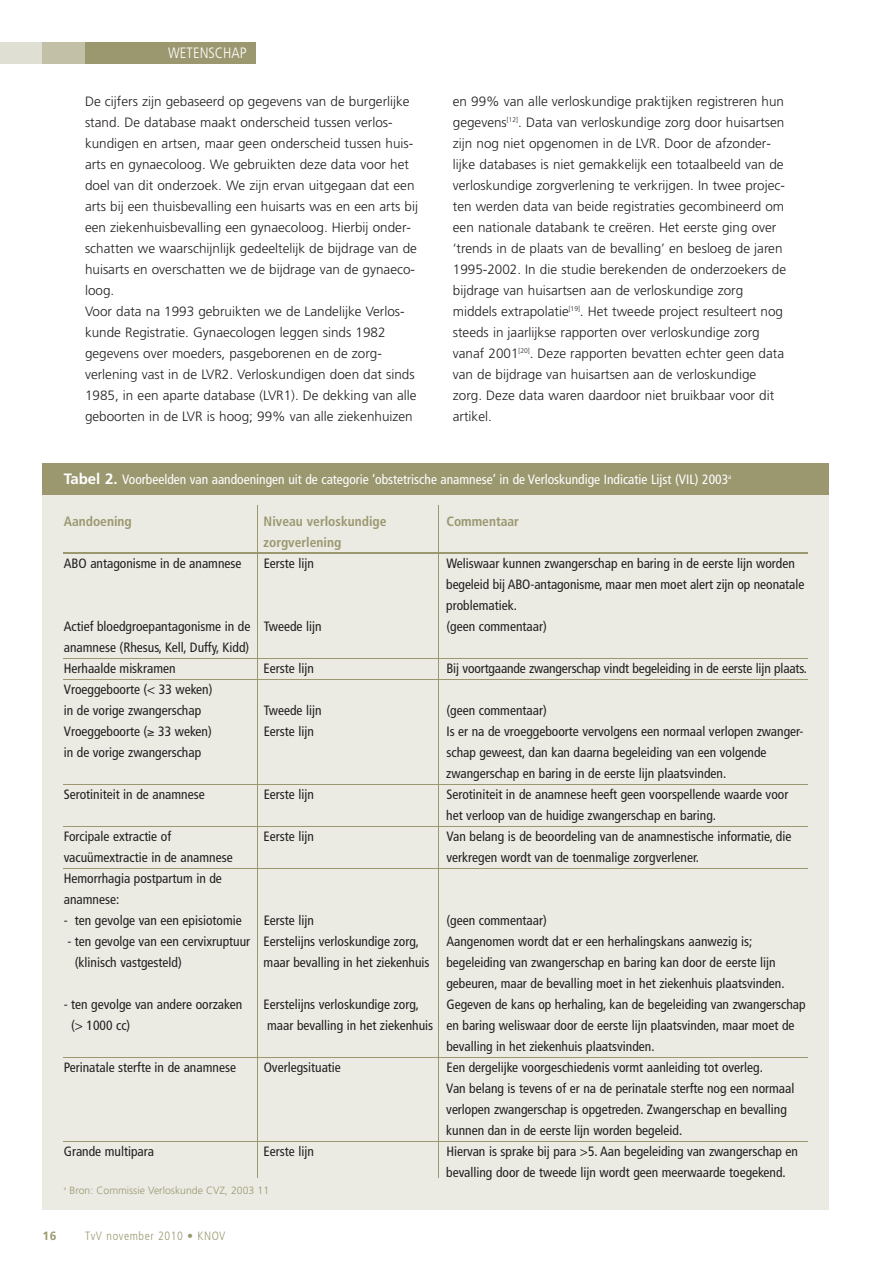
<style>
.page{position:relative;width:893px;height:1263px;background:#fff}
.page>*{position:absolute;margin:0;border:0;box-sizing:border-box;transform-origin:0 0}
.t1{font:300 condensed 15px "Frutiger";color:#fff}
.t2{font:condensed 13.5px/21px "Frutiger";color:#231f20}
.t3{font:300 13.5px/21px "Frutiger";color:#231f20}
.t4{font:condensed 13.5px "Frutiger";color:#fff}
.t5{font:700 condensed 13.5px "Frutiger";color:#9b9870}
.t6{font:300 condensed 12px "Frutiger";letter-spacing:.05em;color:#9b9870}
.t7{font:700 12px "Frutiger";color:#9b9870}
.t8{font:300 10.5px "Frutiger";color:#9b9870}
.s1{font-weight:700;font-stretch:normal;font-size:15px}
</style>
<div class="page">
<div style="left:0;top:43px;width:255px;height:21px;background:#9b9870"></div>
<div style="left:0;top:43px;width:43px;height:21px;background:#dfdfd4"></div>
<div style="left:43px;top:43px;width:42px;height:21px;background:#c2c1a8"></div>
<div style="left:43px;top:463px;width:786px;height:746px;background:#ebeae3"></div>
<div style="left:43px;top:463px;width:786px;height:32px;background:#9b9870"></div>
<hr style="left:438px;top:505px;width:1px;height:672px;background:#9b9870">
<hr style="left:257px;top:505px;width:1px;height:672px;background:#9b9870">
<hr style="left:64px;top:658px;width:744px;height:1px;background:#9b9870">
<hr style="left:64px;top:679px;width:744px;height:1px;background:#9b9870">
<hr style="left:64px;top:784px;width:744px;height:1px;background:#9b9870">
<hr style="left:64px;top:826px;width:744px;height:1px;background:#9b9870">
<hr style="left:64px;top:868px;width:744px;height:1px;background:#9b9870">
<hr style="left:64px;top:1057px;width:744px;height:1px;background:#9b9870">
<hr style="left:64px;top:1141px;width:744px;height:1px;background:#9b9870">
<hr style="left:64px;top:552px;width:744px;height:2px;background:#9b9870">
<p class="t1" style="left:168px;top:47px;width:80px">WETENSCHAP</p>
<p class="t3" style="left:85px;top:92px;width:335px">De cijfers zijn gebaseerd op gegevens van de burgerlijke stand. De database maakt onderscheid tussen verlos - kundigen en artsen, maar geen onderscheid tussen huis&shy;arts en gynaecoloog. We gebruikten deze data voor het doel van dit onderzoek. We zijn ervan uitgegaan dat een arts bij een thuisbevalling een huisarts was en een arts bij een ziekenhuisbevalling een gynaecoloog. Hierbij onder&shy;schatten we waarschijnlijk gedeeltelijk de bijdrage van de huisarts en overschatten we de bijdrage van de gynaeco&shy;loog.<br>Voor data na 1993 gebruikten we de Landelijke Verlos - kunde Registratie. Gynaecologen leggen sinds 1982 gegevens over moeders, pasgeborenen en de zorg - verlening vast in de LVR2. Verloskundigen doen dat sinds 1985, in een aparte database (LVR1). De dekking van alle geboorten in de LVR is hoog; 99% van alle ziekenhuizen</p>
<p class="t3" style="left:453px;top:92px;width:335px">en 99% van alle verloskundige praktijken registreren hun gegevens<sup>[12]</sup>. Data van verloskundige zorg door huisartsen zijn nog niet opgenomen in de LVR. Door de afzonder&shy;lijke databases is niet gemakkelijk een totaalbeeld van de verloskundige zorgverlening te verkrijgen. In twee projec&shy;ten werden data van beide registraties gecombineerd om een nationale databank te creëren. Het eerste ging over ‘trends in de plaats van de bevalling’ en besloeg de jaren 1995-2002. In die studie berekenden de onderzoekers de bijdrage van huisartsen aan de verloskundige zorg middels extrapolatie<sup>[19]</sup>. Het tweede project resulteert nog steeds in jaarlijkse rapporten over verloskundige zorg vanaf 2001<sup>[20]</sup>. Deze rapporten bevatten echter geen data van de bijdrage van huisartsen aan de verloskundige zorg. Deze data waren daardoor niet bruikbaar voor dit artikel.</p>
<p class="t4" style="left:64px;top:474px;width:669px"><span class="s1">Tabel 2.</span> Voorbeelden van aandoeningen uit de categorie ‘obstetrische anamnese’ in de Verloskundige Indicatie Lijst (VIL) 2003<sup>a</sup></p>
<p class="t5" style="left:64px;top:516px;width:70px">Aandoening</p>
<p class="t5" style="left:264px;top:516px;width:124px">Niveau verloskundige</p>
<p class="t5" style="left:446px;top:516px;width:74px">Commentaar</p>
<p class="t5" style="left:264px;top:537px;width:79px">zorgverlening</p>
<p class="t2" style="left:64px;top:554px;width:179px">ABO antagonisme in de anamnese</p>
<p class="t2" style="left:264px;top:554px;width:52px">Eerste lijn</p>
<p class="t2" style="left:446px;top:554px;width:360px">Weliswaar kunnen zwangerschap en baring in de eerste lijn worden begeleid bij ABO-antagonisme, maar men moet alert zijn op neonatale problematiek.</p>
<p class="t2" style="left:64px;top:617px;width:259px">Actief bloedgroepantagonisme in de Tweede lijn</p>
<p class="t2" style="left:446px;top:617px;width:102px">(geen commentaar)</p>
<p class="t2" style="left:64px;top:638px;width:187px">anamnese (Rhesus, Kell, Duffy, Kidd)<br>Herhaalde miskramen</p>
<p class="t2" style="left:264px;top:659px;width:52px">Eerste lijn</p>
<p class="t2" style="left:446px;top:659px;width:362px">Bij voortgaande zwangerschap vindt begeleiding in de eerste lijn plaats.</p>
<p class="t2" style="left:64px;top:680px;width:150px">Vroeggeboorte (&lt; 33 weken) in de vorige zwangerschap</p>
<p class="t2" style="left:264px;top:701px;width:59px">Tweede lijn</p>
<p class="t2" style="left:446px;top:701px;width:102px">(geen commentaar)</p>
<p class="t2" style="left:64px;top:722px;width:150px">Vroeggeboorte (≥ 33 weken)</p>
<p class="t2" style="left:264px;top:722px;width:52px">Eerste lijn</p>
<p class="t2" style="left:446px;top:722px;width:359px">Is er na de vroeggeboorte vervolgens een normaal verlopen zwanger-</p>
<p class="t2" style="left:64px;top:743px;width:139px">in de vorige zwangerschap</p>
<p class="t2" style="left:446px;top:743px;width:322px">schap geweest, dan kan daarna begeleiding van een volgende zwangerschap en baring in de eerste lijn plaatsvinden.</p>
<p class="t2" style="left:64px;top:785px;width:142px">Serotiniteit in de anamnese</p>
<p class="t2" style="left:264px;top:785px;width:52px">Eerste lijn</p>
<p class="t2" style="left:446px;top:785px;width:344px">Serotiniteit in de anamnese heeft geen voorspellende waarde voor het verloop van de huidige zwangerschap en baring.</p>
<p class="t2" style="left:64px;top:827px;width:109px">Forcipale extractie of</p>
<p class="t2" style="left:264px;top:827px;width:52px">Eerste lijn</p>
<p class="t2" style="left:446px;top:827px;width:346px">Van belang is de beoordeling van de anamnestische informatie, die</p>
<p class="t2" style="left:64px;top:848px;width:170px">vacuümextractie in de anamnese</p>
<p class="t2" style="left:446px;top:848px;width:254px">verkregen wordt van de toenmalige zorgverlener.</p>
<p class="t2" style="left:64px;top:869px;width:160px">Hemorrhagia postpartum in de anamnese:</p>
<p class="t2" style="left:64px;top:911px;width:180px">- ten gevolge van een episiotomie</p>
<p class="t2" style="left:264px;top:911px;width:52px">Eerste lijn</p>
<p class="t2" style="left:446px;top:911px;width:102px">(geen commentaar)</p>
<p class="t2" style="left:67px;top:932px;width:353px">- ten gevolge van een cervixruptuur Eerstelijns verloskundige zorg,</p>
<p class="t2" style="left:446px;top:932px;width:307px">Aangenomen wordt dat er een herhalingskans aanwezig is;</p>
<p class="t2" style="left:75px;top:953px;width:109px">(klinisch vastgesteld)</p>
<p class="t2" style="left:446px;top:953px;width:340px;text-indent:-183px">maar bevalling in het ziekenhuis begeleiding van zwangerschap en baring kan door de eerste lijn gebeuren, maar de bevalling moet in het ziekenhuis plaatsvinden.</p>
<p class="t2" style="left:64px;top:995px;width:180px">- ten gevolge van andere oorzaken</p>
<p class="t2" style="left:264px;top:995px;width:157px">Eerstelijns verloskundige zorg,</p>
<p class="t2" style="left:446px;top:995px;width:361px">Gegeven de kans op herhaling, kan de begeleiding van zwangerschap</p>
<p class="t2" style="left:71px;top:1016px;width:61px">(&gt; 1000 cc)</p>
<p class="t2" style="left:446px;top:1016px;width:350px;text-indent:-179px">maar bevalling in het ziekenhuis en baring weliswaar door de eerste lijn plaatsvinden, maar moet de bevalling in het ziekenhuis plaatsvinden.</p>
<p class="t2" style="left:64px;top:1058px;width:174px">Perinatale sterfte in de anamnese</p>
<p class="t2" style="left:264px;top:1058px;width:79px">Overlegsituatie</p>
<p class="t2" style="left:446px;top:1058px;width:350px">Een dergelijke voorgeschiedenis vormt aanleiding tot overleg.<br>Van belang is tevens of er na de perinatale sterfte nog een normaal verlopen zwangerschap is opgetreden. Zwangerschap en bevalling kunnen dan in de eerste lijn worden begeleid.</p>
<p class="t2" style="left:64px;top:1142px;width:92px">Grande multipara</p>
<p class="t2" style="left:264px;top:1142px;width:52px">Eerste lijn</p>
<p class="t2" style="left:446px;top:1142px;width:353px">Hiervan is sprake bij para &gt;5. Aan begeleiding van zwangerschap en bevalling door de tweede lijn wordt geen meerwaarde toegekend.</p>
<p class="t8" style="left:64px;top:1186px;width:207px"><sup>a</sup> Bron: Commissie Verloskunde CVZ, 2003 11</p>
<p class="t7" style="left:43px;top:1231px;width:16px">16</p>
<p class="t6" style="left:85px;top:1231px;width:142px">TvV november 2010 • KNOV</p>
</div>
